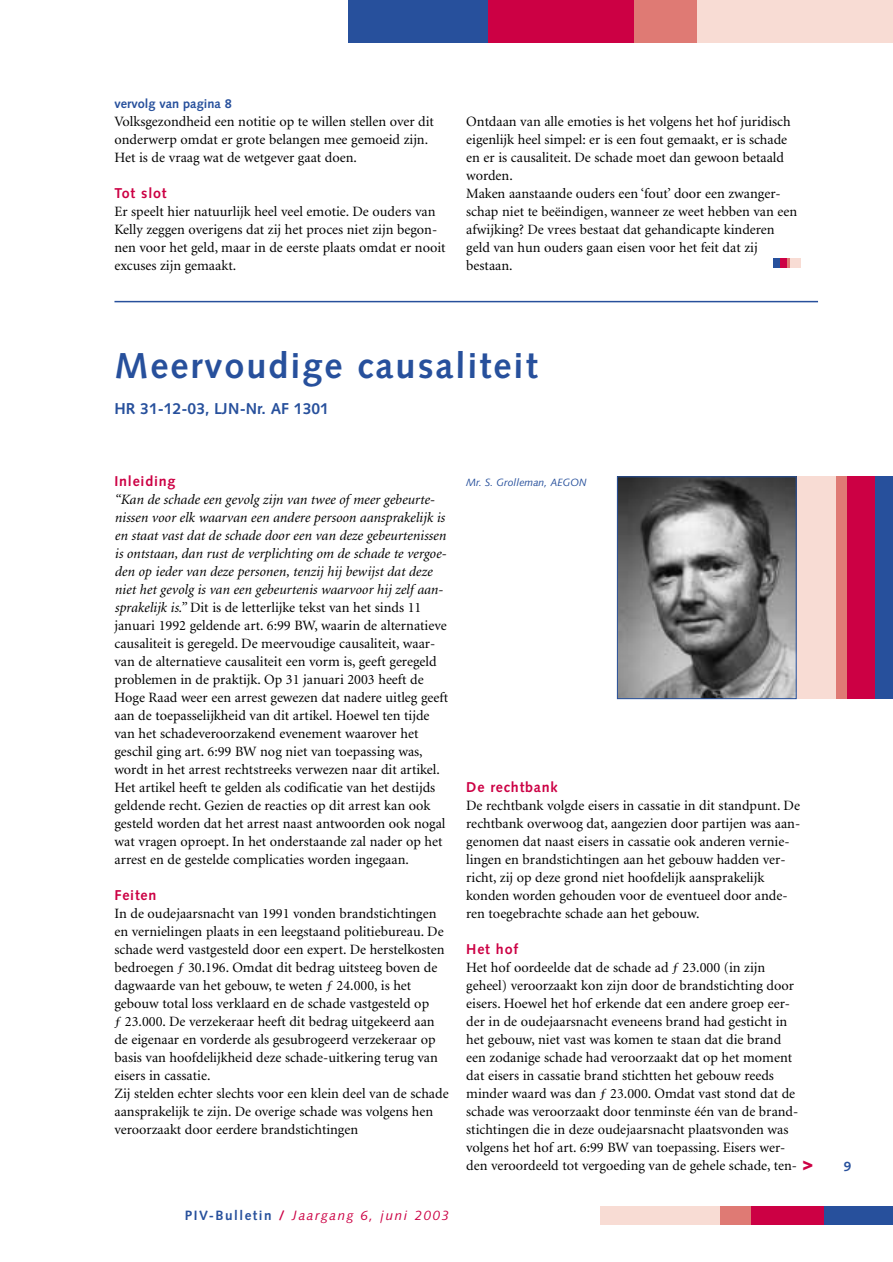
<style>
.page{position:relative;width:893px;height:1262px;background:#fff}
.page>*{position:absolute;margin:0;border:0;box-sizing:border-box;transform-origin:0 0}
.t1{font:700 36px "Syntax";letter-spacing:.055em;color:#27509c}
.t2{font:900 18px "Syntax";color:#c04}
.t3{font:700 15.75px "Syntax";color:#27509c}
.t4{font:14.25px/18px "Minion";color:#000}
.t5{font:700 14.25px "Syntax";letter-spacing:.055em;color:#c04}
.t6{font:italic 13.5px "Syntax";letter-spacing:.11em;color:#c04}
.t7{font:700 13.5px "Syntax";color:#27509c}
.t8{font:700 12.75px "Syntax";color:#27509c}
.t9{font:italic 10.5px "Syntax";color:#27509c}
.s1{font-style:italic}
.s2{font-weight:700;font-style:normal;color:#27509c}
.s3{font-weight:700;font-style:normal}
</style>
<div class="page">
<div style="left:824px;top:1206px;width:68px;height:18px;background:#27509c"></div>
<div style="left:750px;top:1206px;width:74px;height:18px;background:#c04"></div>
<div style="left:717px;top:1206px;width:33px;height:18px;background:#df7a74"></div>
<div style="left:600px;top:1206px;width:119px;height:18px;background:#f8dcd4"></div>
<div style="left:349px;top:0;width:139px;height:43px;background:#27509c"></div>
<div style="left:488px;top:0;width:146px;height:43px;background:#c04"></div>
<div style="left:634px;top:0;width:67px;height:43px;background:#df7a74"></div>
<div style="left:697px;top:0;width:195px;height:43px;background:#f8dcd4"></div>
<div style="left:773px;top:259px;width:7px;height:9px;background:#27509c"></div>
<div style="left:780px;top:259px;width:7px;height:9px;background:#c04"></div>
<svg style="left:787px;top:259px;width:3px;height:9px"></svg>
<div style="left:790px;top:259px;width:11px;height:9px;background:#f8dcd4"></div>
<hr style="left:114px;top:301px;width:704px;height:1px;background:#27509c">
<img style="left:619px;top:478px;width:175px;height:219px">
<div style="left:617px;top:476px;width:179px;height:223px;border:1px solid #27509c"></div>
<div style="left:874px;top:476px;width:18px;height:223px;background:#27509c"></div>
<div style="left:847px;top:476px;width:27px;height:223px;background:#c04"></div>
<div style="left:834px;top:476px;width:13px;height:223px;background:#df7a74"></div>
<div style="left:796px;top:476px;width:39px;height:223px;background:#f8dcd4"></div>
<p class="t8" style="left:114px;top:98px;width:119px">vervolg van pagina 8</p>
<p class="t4" style="left:114px;top:114px;width:321px">Volksgezondheid een notitie op te willen stellen over dit onderwerp omdat er grote belangen mee gemoeid zijn.<br>Het is de vraag wat de wetgever gaat doen.</p>
<p class="t5" style="left:114px;top:187px;width:54px">Tot slot</p>
<p class="t4" style="left:114px;top:204px;width:332px">Er speelt hier natuurlijk heel veel emotie. De ouders van Kelly zeggen overigens dat zij het proces niet zijn begon&shy;nen voor het geld, maar in de eerste plaats omdat er nooit excuses zijn gemaakt.</p>
<p class="t4" style="left:466px;top:114px;width:332px">Ontdaan van alle emoties is het volgens het hof juridisch eigenlijk heel simpel: er is een fout gemaakt, er is schade en er is causaliteit. De schade moet dan gewoon betaald worden.<br>Maken aanstaande ouders een ‘fout’ door een zwanger&shy;schap niet te beëindigen, wanneer ze weet hebben van een afwijking? De vrees bestaat dat gehandicapte kinderen geld van hun ouders gaan eisen voor het feit dat zij bestaan.</p>
<h1 class="t1" style="left:114px;top:351px;width:424px">Meervoudige causaliteit</h1>
<p class="t3" style="left:114px;top:402px;width:216px">HR 31-12-03, LJN-Nr. AF 1301</p>
<p class="t5" style="left:114px;top:475px;width:62px">Inleiding</p>
<p class="t9" style="left:466px;top:478px;width:122px">Mr. S. Grolleman, AEGON</p>
<p class="t4" style="left:114px;top:492px;width:335px"><span class="s1">“Kan de schade een gevolg zijn van twee of meer gebeurte&shy;nissen voor elk waarvan een andere persoon aansprakelijk is en staat vast dat de schade door een van deze gebeurtenissen is ontstaan, dan rust de verplichting om de schade te vergoe&shy;den op ieder van deze personen, tenzij hij bewijst dat deze niet het gevolg is van een gebeurtenis waarvoor hij zelf aan&shy;sprakelijk is.”</span> Dit is de letterlijke tekst van het sinds 11 januari 1992 geldende art. 6:99 BW, waarin de alternatieve causaliteit is geregeld. De meervoudige causaliteit, waar&shy;van de alternatieve causaliteit een vorm is, geeft geregeld problemen in de praktijk. Op 31 januari 2003 heeft de Hoge Raad weer een arrest gewezen dat nadere uitleg geeft aan de toepasselijkheid van dit artikel. Hoewel ten tijde van het schadeveroorzakend evenement waarover het geschil ging art. 6:99 BW nog niet van toepassing was, wordt in het arrest rechtstreeks verwezen naar dit artikel.<br>Het artikel heeft te gelden als codificatie van het destijds geldende recht. Gezien de reacties op dit arrest kan ook gesteld worden dat het arrest naast antwoorden ook nogal wat vragen oproept. In het onderstaande zal nader op het arrest en de gestelde complicaties worden ingegaan.</p>
<p class="t5" style="left:114px;top:889px;width:43px">Feiten</p>
<p class="t4" style="left:114px;top:906px;width:335px">In de oudejaarsnacht van 1991 vonden brandstichtingen en vernielingen plaats in een leegstaand politiebureau. De schade werd vastgesteld door een expert. De herstelkosten bedroegen ƒ 30.196. Omdat dit bedrag uitsteeg boven de dagwaarde van het gebouw, te weten ƒ 24.000, is het gebouw total loss verklaard en de schade vastgesteld op<br>ƒ 23.000. De verzekeraar heeft dit bedrag uitgekeerd aan de eigenaar en vorderde als gesubrogeerd verzekeraar op basis van hoofdelijkheid deze schade-uitkering terug van eisers in cassatie.<br>Zij stelden echter slechts voor een klein deel van de schade aansprakelijk te zijn. De overige schade was volgens hen veroorzaakt door eerdere brandstichtingen</p>
<p class="t5" style="left:466px;top:781px;width:93px">De rechtbank</p>
<p class="t4" style="left:466px;top:798px;width:335px">De rechtbank volgde eisers in cassatie in dit standpunt. De rechtbank overwoog dat, aangezien door partijen was aan&shy;genomen dat naast eisers in cassatie ook anderen vernie&shy;lingen en brandstichtingen aan het gebouw hadden ver&shy;richt, zij op deze grond niet hoofdelijk aansprakelijk konden worden gehouden voor de eventueel door ande&shy;ren toegebrachte schade aan het gebouw.</p>
<p class="t5" style="left:466px;top:943px;width:53px">Het hof</p>
<p class="t4" style="left:466px;top:960px;width:333px">Het hof oordeelde dat de schade ad ƒ 23.000 (in zijn geheel) veroorzaakt kon zijn door de brandstichting door eisers. Hoewel het hof erkende dat een andere groep eer&shy;der in de oudejaarsnacht eveneens brand had gesticht in het gebouw, niet vast was komen te staan dat die brand een zodanige schade had veroorzaakt dat op het moment dat eisers in cassatie brand stichtten het gebouw reeds minder waard was dan ƒ 23.000. Omdat vast stond dat de schade was veroorzaakt door tenminste één van de brand&shy;stichtingen die in deze oudejaarsnacht plaatsvonden was volgens het hof art. 6:99 BW van toepassing. Eisers wer&shy;den veroordeeld tot vergoeding van de gehele schade, ten-</p>
<p class="t2" style="left:802px;top:1156px;width:12px">&gt;</p>
<p class="t6" style="left:185px;top:1210px;width:266px"><span class="s2">PIV-Bulletin</span> <span class="s3">/</span> Jaargang 6, juni 2003</p>
<p class="t7" style="left:843px;top:1160px;width:9px">9</p>
</div>
